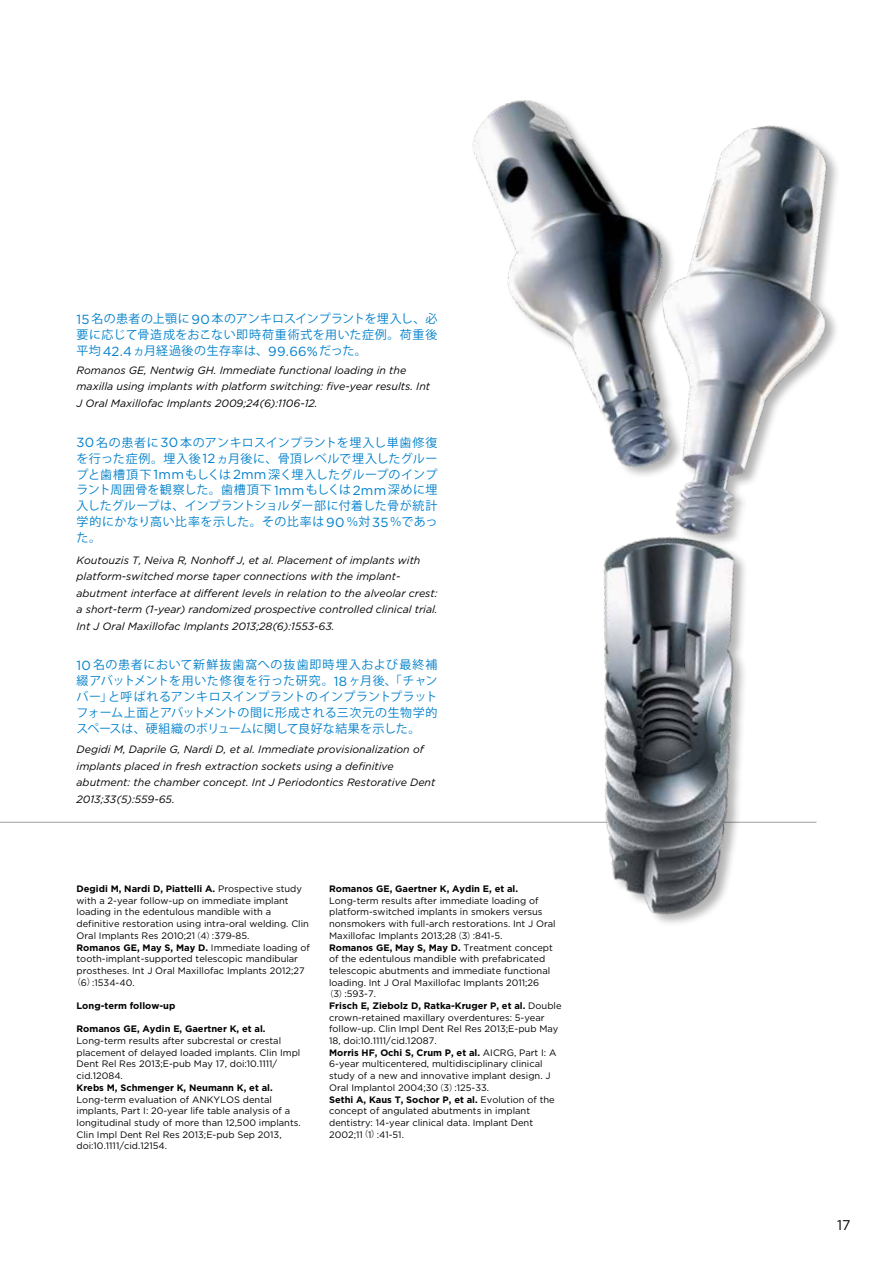
<style>
.page{position:relative;width:893px;height:1263px;background:#fff}
.page>*{position:absolute;margin:0;border:0;box-sizing:border-box;transform-origin:0 0}
.t1{font:14.1px "Gotham";color:#000}
.t2{font:12px/15.9px "Koz Go Pro";letter-spacing:.03em;color:#0080cb;text-align:justify}
.t3{font:italic 10.65px/16.5px "Gotham";color:#000}
.t4{font:9.3px/11.7px "Gotham";color:#000}
.t5{font:700 9.3px "Gotham";color:#000}
.s1{font-family:"Gotham";font-size:13.2px}
.s2{font-weight:400}
.s3{font-family:"Koz Go Pro";font-size:8.55px}
</style>
<div class="page">
<hr style="left:0;top:822px;width:816px;height:1px;background:#9fa0a0">
<img style="left:415px;top:100px;width:422px;height:823px">
<p class="t2" style="left:77px;top:311px;width:362px"><span class="s1">15</span> 名の患者の上顎に<span class="s1">90</span>本のアンキロスインプラントを埋入し、必要に応じて骨造成をおこない即時荷重術式を用いた症例。荷重後平均<span class="s1">42.4</span>ヵ月経過後の生存率は、<span class="s1">99.66%</span>だった。</p>
<p class="t3" style="left:77px;top:362px;width:355px">Romanos GE, Nentwig GH. Immediate functional loading in the maxilla using implants with platform switching: five-year results. Int<br>J Oral Maxillofac Implants 2009;24(6):1106-12.</p>
<p class="t2" style="left:77px;top:435px;width:363px"><span class="s1">30</span>名の患者に<span class="s1">30</span>本のアンキロスインプラントを埋入し単歯修復を行った症例。埋入後<span class="s1">12</span>ヵ月後に、骨頂レベルで埋入したグループと歯槽頂下 <span class="s1">1mm</span>もしくは<span class="s1">2mm</span>深く埋入したグループのインプラント周囲骨を観察した。歯槽頂下 <span class="s1">1mm</span>もしくは<span class="s1">2mm</span>深めに埋入したグループは、インプラントショルダー部に付着した骨が統計学的にかなり高い比率を示した。その比率は<span class="s1">90</span>％対<span class="s1">35</span>％であった。</p>
<p class="t3" style="left:77px;top:552px;width:363px">Koutouzis T, Neiva R, Nonhoff J, et al. Placement of implants with platform-switched morse taper connections with the implant&shy;abutment interface at different levels in relation to the alveolar crest: a short-term (1-year) randomized prospective controlled clinical trial.<br>Int J Oral Maxillofac Implants 2013;28(6):1553-63.</p>
<p class="t2" style="left:77px;top:657px;width:362px"><span class="s1">10</span>名の患者において新鮮抜歯窩への抜歯即時埋入および最終補綴アバットメントを用いた修復を行った研究。<span class="s1">18</span>ヶ月後、「チャンバー」と呼ばれるアンキロスインプラントのインプラントプラットフォーム上面とアバットメントの間に形成される三次元の生物学的スペースは、硬組織のボリュームに関して良好な結果を示した。</p>
<p class="t3" style="left:77px;top:741px;width:360px">Degidi M, Daprile G, Nardi D, et al. Immediate provisionalization of implants placed in fresh extraction sockets using a definitive abutment: the chamber concept. Int J Periodontics Restorative Dent 2013;33(5):559-65.</p>
<p class="t5" style="left:77px;top:883px;width:227px">Degidi M, Nardi D, Piattelli A. <span class="s2">Prospective study</span></p>
<p class="t4" style="left:77px;top:894px;width:214px">with a 2-year follow-up on immediate implant</p>
<p class="t4" style="left:77px;top:906px;width:196px">loading in the edentulous mandible with a</p>
<p class="t4" style="left:77px;top:918px;width:234px">definitive restoration using intra-oral welding. Clin</p>
<p class="t4" style="left:77px;top:929px;width:174px">Oral Implants Res 2010;21<span class="s3">（</span>4<span class="s3">）</span>:379-85.</p>
<p class="t5" style="left:77px;top:942px;width:235px">Romanos GE, May S, May D. <span class="s2">Immediate loading of</span></p>
<p class="t4" style="left:77px;top:953px;width:223px">tooth-implant-supported telescopic mandibular</p>
<p class="t4" style="left:77px;top:964px;width:230px">prostheses. Int J Oral Maxillofac Implants 2012;27</p>
<p class="t4" style="left:72px;top:976px;width:64px"><span class="s3">（</span>6<span class="s3">）</span>:1534-40.</p>
<p class="t5" style="left:77px;top:1000px;width:100px">Long-term follow-up</p>
<p class="t5" style="left:77px;top:1024px;width:190px">Romanos GE, Aydin E, Gaertner K, et al.</p>
<p class="t4" style="left:77px;top:1035px;width:225px">Long-term results after subcrestal or crestal placement of delayed loaded implants. Clin Impl Dent Rel Res 2013;E-pub May 17, doi:10.1111/ cid.12084.</p>
<p class="t5" style="left:77px;top:1082px;width:198px">Krebs M, Schmenger K, Neumann K, et al.</p>
<p class="t4" style="left:77px;top:1093px;width:226px">Long-term evaluation of ANKYLOS dental implants, Part I: 20-year life table analysis of a longitudinal study of more than 12,500 implants.<br>Clin Impl Dent Rel Res 2013;E-pub Sep 2013, doi:10.1111/cid.12154.</p>
<p class="t5" style="left:329px;top:883px;width:190px">Romanos GE, Gaertner K, Aydin E, et al.</p>
<p class="t4" style="left:329px;top:894px;width:211px">Long-term results after immediate loading of</p>
<p class="t4" style="left:329px;top:906px;width:215px">platform-switched implants in smokers versus</p>
<p class="t4" style="left:329px;top:918px;width:228px">nonsmokers with full-arch restorations. Int J Oral</p>
<p class="t4" style="left:329px;top:929px;width:175px">Maxillofac Implants 2013;28<span class="s3">（</span>3<span class="s3">）</span>:841-5.</p>
<p class="t5" style="left:329px;top:942px;width:225px">Romanos GE, May S, May D. <span class="s2">Treatment concept</span></p>
<p class="t4" style="left:329px;top:953px;width:218px">of the edentulous mandible with prefabricated</p>
<p class="t4" style="left:329px;top:964px;width:223px">telescopic abutments and immediate functional</p>
<p class="t4" style="left:329px;top:976px;width:212px">loading. Int J Oral Maxillofac Implants 2011;26</p>
<p class="t4" style="left:325px;top:988px;width:52px"><span class="s3">（</span>3<span class="s3">）</span>:593-7.</p>
<p class="t5" style="left:329px;top:1000px;width:234px">Frisch E, Ziebolz D, Ratka-Kruger P, et al. <span class="s2">Double</span></p>
<p class="t4" style="left:329px;top:1011px;width:217px">crown-retained maxillary overdentures: 5-year</p>
<p class="t4" style="left:329px;top:1023px;width:231px">follow-up. Clin Impl Dent Rel Res 2013;E-pub May</p>
<p class="t4" style="left:329px;top:1035px;width:109px">18, doi:10.1111/cid.12087.</p>
<p class="t5" style="left:329px;top:1047px;width:229px">Morris HF, Ochi S, Crum P, et al. <span class="s2">AICRG, Part I: A</span></p>
<p class="t4" style="left:329px;top:1058px;width:215px">6-year multicentered, multidisciplinary clinical</p>
<p class="t4" style="left:329px;top:1070px;width:223px">study of a new and innovative implant design. J</p>
<p class="t4" style="left:329px;top:1081px;width:162px">Oral Implantol 2004;30<span class="s3">（</span>3<span class="s3">）</span>:125-33.</p>
<p class="t5" style="left:329px;top:1094px;width:227px">Sethi A, Kaus T, Sochor P, et al. <span class="s2">Evolution of the</span></p>
<p class="t4" style="left:329px;top:1105px;width:203px">concept of angulated abutments in implant</p>
<p class="t4" style="left:329px;top:1116px;width:206px">dentistry: 14-year clinical data. Implant Dent</p>
<p class="t4" style="left:329px;top:1128px;width:76px">2002;11<span class="s3">（</span>1<span class="s3">）</span>:41-51.</p>
<h1 class="t1" style="left:837px;top:1216px;width:15px">17</h1>
</div>
